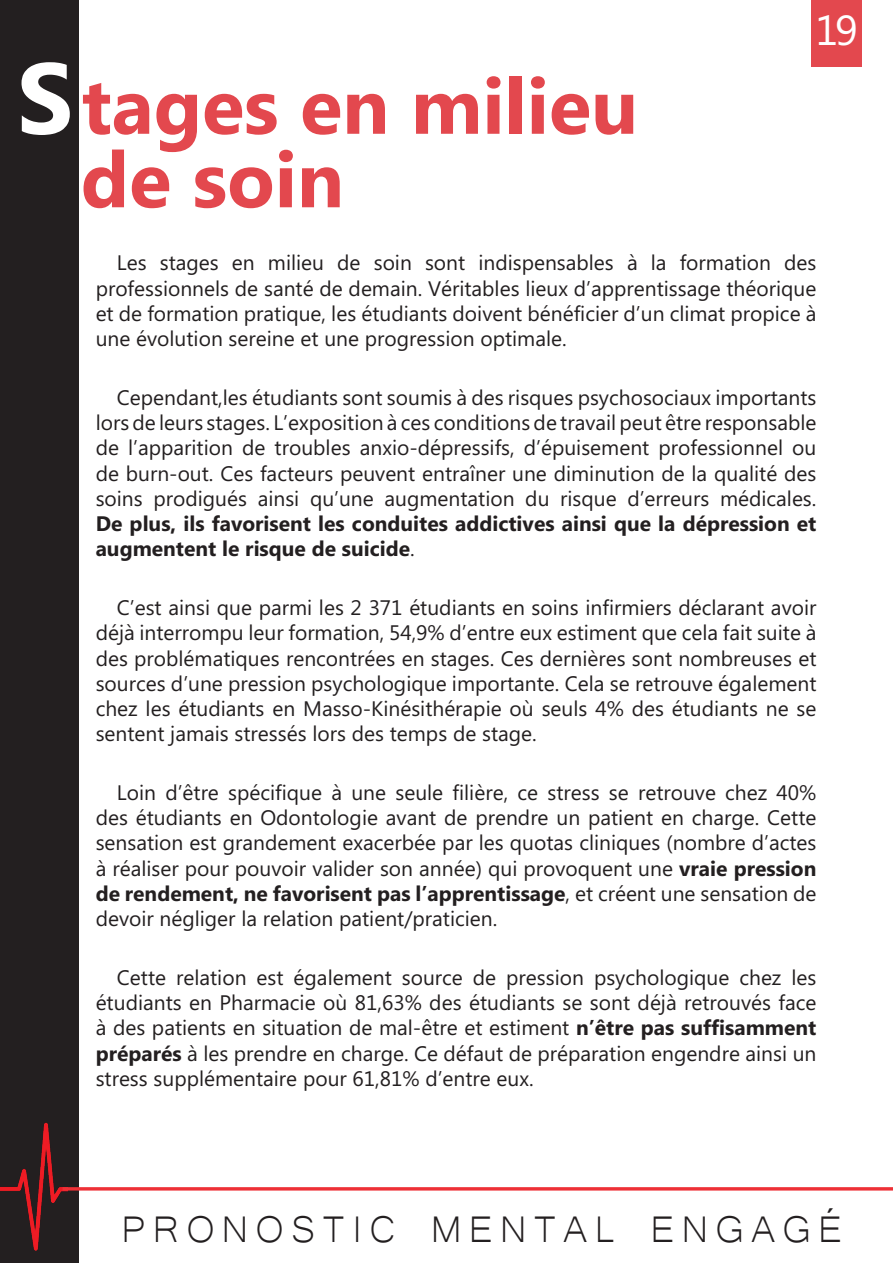
<style>
.page{position:relative;width:893px;height:1263px;background:#fff}
.page>*{position:absolute;margin:0;border:0;box-sizing:border-box;transform-origin:0 0}
.Titre_1{font:700 78px/73.5px "Microsoft Phags Pa";color:#e3484e}
.t1{font:48px "Microsoft Yi Baiti";letter-spacing:.15em;color:#231f20}
.t2{font:42px "Microsoft Phags Pa";color:#fff}
.t3{font:21px/25.2px "Microsoft Phags Pa";color:#231f20;text-align:justify}
.s1{font-size:100.5px;color:#fff}
.s2{font-weight:700}
</style>
<div class="page">
<div style="left:0;top:0;width:79px;height:1263px;background:#231f20"></div>
<div style="left:811px;top:0;width:50px;height:67px;background:#e3484e"></div>
<img style="left:0;top:1123px;width:68px;height:127px">
<hr style="left:63px;top:1187px;width:830px;height:3px;background:#ee3036">
<p class="Titre_1" style="left:81px;top:65px;width:559px;text-indent:-64px"><span class="s1">S</span>tages en milieu de soin</p>
<h3 class="t2" style="left:815px;top:2px;width:44px">19</h3>
<p class="t3" style="left:96px;top:249px;width:722px;text-indent:21px">Les stages en milieu de soin sont indispensables à la formation des professionnels de santé de demain. Véritables lieux d’apprentissage théorique et de formation pratique, les étudiants doivent bénéficier d’un climat propice à une évolution sereine et une progression optimale.</p>
<p class="t3" style="left:96px;top:384px;width:722px;text-indent:21px">Cependant,les étudiants sont soumis à des risques psychosociaux importants lors de leurs stages. L’exposition à ces conditions de travail peut être responsable de l’apparition de troubles anxio-dépressifs, d’épuisement professionnel ou de burn-out. Ces facteurs peuvent entraîner une diminution de la qualité des soins prodigués ainsi qu’une augmentation du risque d’erreurs médicales.<br><span class="s2">De plus, ils favorisent les conduites addictives ainsi que la dépression et augmentent le risque de suicide</span>.</p>
<p class="t3" style="left:96px;top:594px;width:722px;text-indent:21px">C’est ainsi que parmi les 2 371 étudiants en soins infirmiers déclarant avoir déjà interrompu leur formation, 54,9% d’entre eux estiment que cela fait suite à des problématiques rencontrées en stages. Ces dernières sont nombreuses et sources d’une pression psychologique importante. Cela se retrouve également chez les étudiants en Masso-Kinésithérapie où seuls 4% des étudiants ne se sentent jamais stressés lors des temps de stage.</p>
<p class="t3" style="left:96px;top:779px;width:722px;text-indent:21px">Loin d’être spécifique à une seule filière, ce stress se retrouve chez 40% des étudiants en Odontologie avant de prendre un patient en charge. Cette sensation est grandement exacerbée par les quotas cliniques (nombre d’actes à réaliser pour pouvoir valider son année) qui provoquent une <span class="s2">vraie pression de rendement, ne favorisent pas l’apprentissage</span>, et créent une sensation de devoir négliger la relation patient/praticien.</p>
<p class="t3" style="left:96px;top:964px;width:722px;text-indent:21px">Cette relation est également source de pression psychologique chez les étudiants en Pharmacie où 81,63% des étudiants se sont déjà retrouvés face à des patients en situation de mal-être et estiment <span class="s2">n’être pas suffisamment préparés</span> à les prendre en charge. Ce défaut de préparation engendre ainsi un stress supplémentaire pour 61,81% d’entre eux.</p>
<h2 class="t1" style="left:121px;top:1201px;width:722px">PRONOSTIC MENTAL ENGAGÉ</h2>
</div>
